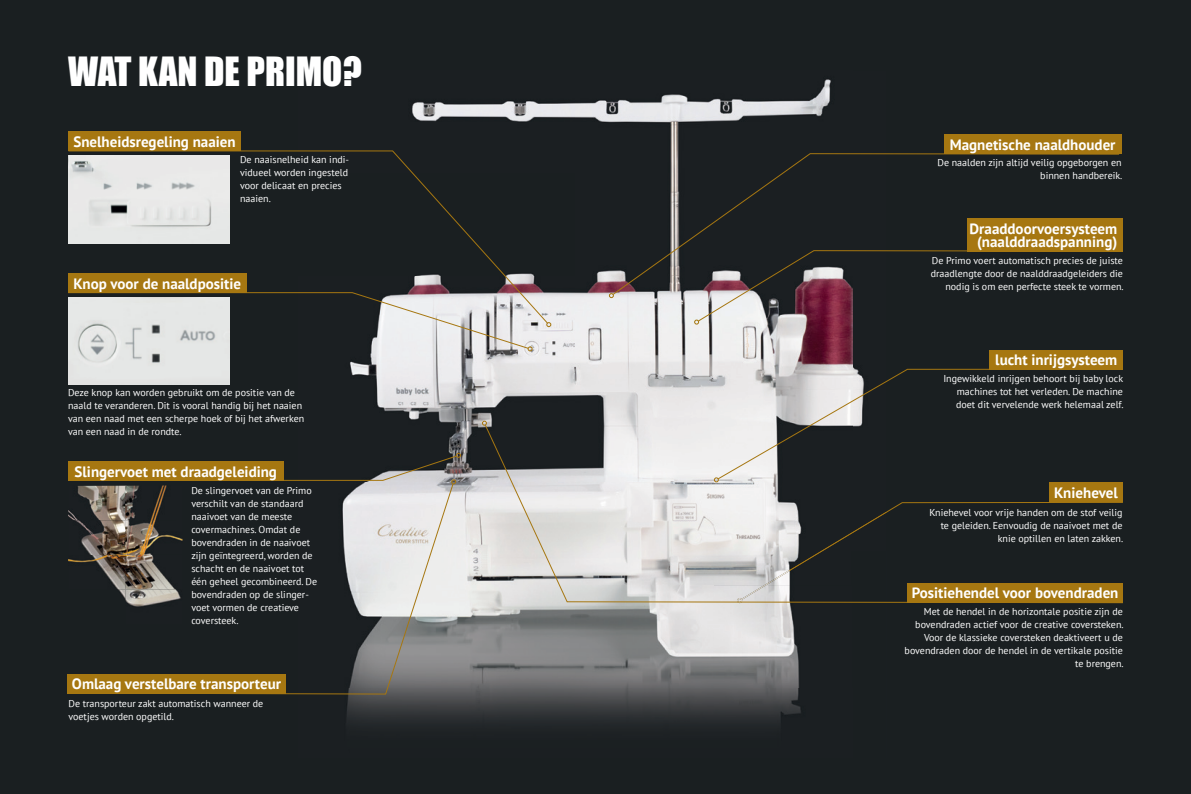
<style>
.page{position:relative;width:1191px;height:794px;background:#1a1f21}
.page>*{position:absolute;margin:0;border:0;box-sizing:border-box;transform-origin:0 0}
.t1{font:37px "Impact";color:#fff}
.t2{font:700 15px/13px "PT Sans";color:#fff;text-align:center}
.t3{font:10px/13px "PT Sans";color:#fff}
</style>
<div class="page">
<img style="left:347px;top:79px;width:507px;height:645px">
<svg style="left:68px;top:150px;width:481px;height:174px"></svg>
<svg style="left:546px;top:322px;width:5px;height:5px"></svg>
<svg style="left:694px;top:251px;width:429px;height:73px"></svg>
<div style="left:68px;top:351px;width:162px;height:34px;background:#e5e7e6"></div>
<svg style="left:68px;top:292px;width:464px;height:59px"></svg>
<svg style="left:67px;top:484px;width:387px;height:211px"></svg>
<svg style="left:283px;top:453px;width:178px;height:31px"></svg>
<img style="left:68px;top:485px;width:114px;height:139px">
<svg style="left:611px;top:153px;width:509px;height:143px"></svg>
<svg style="left:609px;top:293px;width:5px;height:5px"></svg>
<svg style="left:716px;top:368px;width:407px;height:56px"></svg>
<svg style="left:484px;top:424px;width:639px;height:179px"></svg>
<svg style="left:482px;top:421px;width:5px;height:5px"></svg>
<div style="left:68px;top:131px;width:173px;height:20px;background:#a67711"></div>
<div style="left:1049px;top:482px;width:74px;height:20px;background:#a67711"></div>
<div style="left:967px;top:218px;width:156px;height:33px;background:#a67711"></div>
<div style="left:68px;top:273px;width:179px;height:20px;background:#a67711"></div>
<div style="left:67px;top:674px;width:219px;height:19px;background:#a67711"></div>
<div style="left:68px;top:461px;width:215px;height:20px;background:#a67711"></div>
<div style="left:943px;top:134px;width:178px;height:20px;background:#a67711"></div>
<div style="left:989px;top:350px;width:134px;height:19px;background:#a67711"></div>
<div style="left:907px;top:582px;width:215px;height:20px;background:#a67711"></div>
<h1 class="t1" style="left:68px;top:42px;width:295px">WAT KAN DE PRIMO?</h1>
<h2 class="t2" style="left:73px;top:135px;width:164px">Snelheidsregeling naaien</h2>
<p class="t3" style="left:240px;top:153px;width:111px">De naaisnelheid kan indi&shy;vidueel worden ingesteld voor delicaat en precies naaien.</p>
<h2 class="t2" style="left:949px;top:138px;width:167px">Magnetische naaldhouder</h2>
<p class="t3" style="left:937px;top:156px;width:186px;text-align:right">De naalden zijn altijd veilig opgeborgen en binnen handbereik.</p>
<h2 class="t2" style="left:969px;top:222px;width:149px">Draaddoorvoersysteem (naalddraadspanning)</h2>
<p class="t3" style="left:930px;top:253px;width:194px">De Primo voert automatisch precies de juiste draadlengte door de naalddraadgeleiders die</p>
<h2 class="t2" style="left:74px;top:276px;width:169px">Knop voor de naaldpositie</h2>
<p class="t3" style="left:945px;top:279px;width:180px">nodig is om een perfecte steek te vormen.</p>
<p class="t3" style="left:68px;top:386px;width:238px">Deze knop kan worden gebruikt om de positie van de naald te veranderen. Dit is vooral handig bij het naaien van een naad met een scherpe hoek of bij het afwerken van een naad in de rondte.</p>
<h2 class="t2" style="left:75px;top:464px;width:204px">Slingervoet met draadgeleiding</h2>
<p class="t3" style="left:191px;top:484px;width:127px">De slingervoet van de Primo verschilt van de standaard naaivoet van de meeste covermachines. Omdat de bovendraden in de naaivoet zijn geïntegreerd, worden de schacht en de naaivoet tot één geheel gecombineerd. De bovendraden op de slinger&shy;voet vormen de creatieve coversteek.</p>
<h2 class="t2" style="left:72px;top:677px;width:210px">Omlaag verstelbare transporteur</h2>
<p class="t3" style="left:68px;top:697px;width:196px">De transporteur zakt automatisch wanneer de voetjes worden opgetild.</p>
<h2 class="t2" style="left:995px;top:353px;width:123px">lucht inrijgsysteem</h2>
<p class="t3" style="left:956px;top:372px;width:169px;text-align:justify;text-indent:-13px">Ingewikkeld inrijgen behoort bij baby lock machines tot het verleden. De machine doet dit vervelende werk helemaal zelf.</p>
<h2 class="t2" style="left:1054px;top:486px;width:65px">Kniehevel</h2>
<p class="t3" style="left:929px;top:506px;width:195px;text-align:right">Kniehevel voor vrije handen om de stof veilig te geleiden. Eenvoudig de naaivoet met de knie optillen en laten zakken.</p>
<h2 class="t2" style="left:911px;top:586px;width:208px">Positiehendel voor bovendraden</h2>
<p class="t3" style="left:904px;top:605px;width:220px;text-align:right">Met de hendel in de horizontale positie zijn de bovendraden actief voor de creative coversteken.<br>Voor de klassieke coversteken deaktiveert u de bovendraden door de hendel in de vertikale positie te brengen.</p>
</div>
